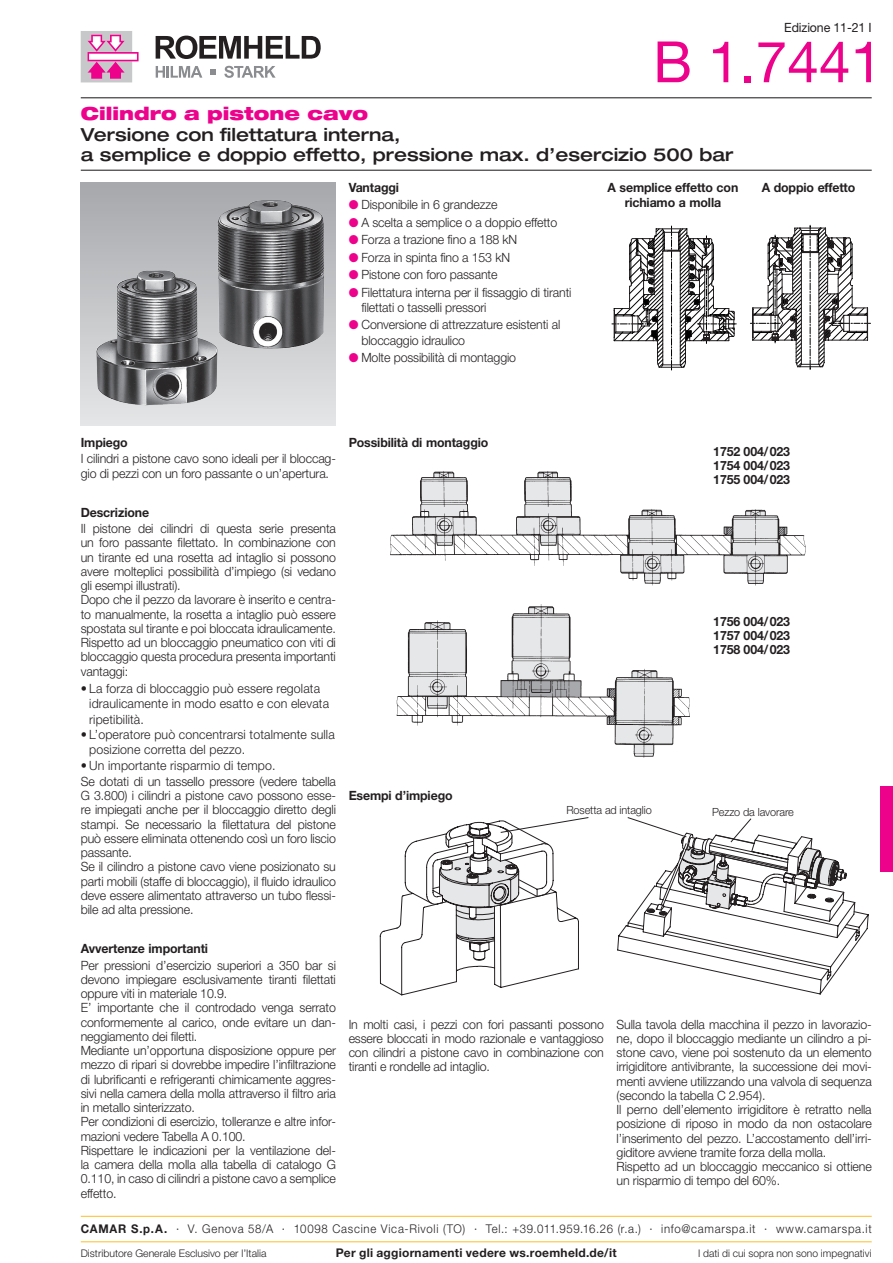
<style>
.page{position:relative;width:893px;height:1263px;background:#fff}
.page>*{position:absolute;margin:0;border:0;box-sizing:border-box;transform-origin:0 0}
.t1{font:57px "Helvetica Neue LT Pro";color:#ed028c}
.t2{font:500 expanded 18px/20.2px "Helvetica Neue LT Pro";color:#231f20}
.t3{font:900 expanded 18px "Helvetica Neue LT Pro";color:#ed028c}
.t4{font:300 12.75px/14.2px "Helvetica Neue LT Pro";letter-spacing:-.01em;color:#231f20}
.t5{font:700 12.75px/14.2px "Helvetica Neue LT Pro";letter-spacing:-.01em;color:#231f20;text-align:justify}
.t6{font:300 12.75px/15.3px "Helvetica Neue LT Pro";letter-spacing:.01em;color:#231f20}
.t7{font:12.75px "Helvetica Neue LT Pro";letter-spacing:-.01em;color:#231f20}
.t8{font:300 12px "Helvetica Neue LT Pro";letter-spacing:.065em;color:#231f20;scale:.95 1}
.t9{font:700 12px "Helvetica Neue LT Pro";letter-spacing:.025em;color:#231f20}
.t10{font:300 11.25px "Helvetica Neue LT Pro";letter-spacing:-.01em;color:#231f20}
.t11{font:300 10.5px "Helvetica Neue LT Pro";color:#231f20}
.s1{color:#ed028c}
.s2{font-weight:700}
</style>
<div class="page">
<svg style="left:156px;top:36px;width:165px;height:23px"></svg>
<svg style="left:156px;top:66px;width:46px;height:12px"></svg>
<svg style="left:224px;top:66px;width:52px;height:12px"></svg>
<svg style="left:210px;top:69px;width:6px;height:6px"></svg>
<svg style="left:81px;top:31px;width:58px;height:51px"></svg>
<hr style="left:81px;top:170px;width:791px;height:1px;background:#231f20">
<hr style="left:81px;top:97px;width:791px;height:1px;background:#231f20">
<div style="left:81px;top:183px;width:255px;height:242px;background:linear-gradient(to bottom,#a7a8ac,#e4e5e7)"></div>
<img style="left:86px;top:248px;width:141px;height:177px">
<img style="left:207px;top:191px;width:126px;height:171px">
<div style="left:880px;top:787px;width:13px;height:85px;background:#ed028c"></div>
<svg style="left:612px;top:226px;width:124px;height:144px"></svg>
<svg style="left:750px;top:225px;width:121px;height:145px"></svg>
<img style="left:390px;top:471px;width:416px;height:115px">
<img style="left:396px;top:604px;width:294px;height:153px">
<svg style="left:379px;top:817px;width:210px;height:179px"></svg>
<svg style="left:617px;top:817px;width:252px;height:178px"></svg>
<hr style="left:81px;top:1241px;width:791px;height:1px;background:#fdbd26">
<hr style="left:81px;top:1216px;width:791px;height:1px;background:#fdbd26">
<p class="t7" style="left:784px;top:19px;width:89px">Edizione 11-21 I</p>
<h1 class="t1" style="left:653px;top:27px;width:231px">B 1.7441</h1>
<h2 class="t3" style="left:81px;top:102px;width:289px">Cilindro a pistone cavo</h2>
<h2 class="t2" style="left:81px;top:123px;width:654px">Versione con filettatura interna,<br>a semplice e doppio effetto, pressione max. d’esercizio 500 bar</h2>
<p class="t5" style="left:349px;top:180px;width:52px">Vantaggi</p>
<p class="t4" style="left:349px;top:197px;width:150px"><span class="s1">●</span> Disponibile in 6 grandezze</p>
<p class="t4" style="left:349px;top:215px;width:210px"><span class="s1">●</span> A scelta a semplice o a doppio effetto</p>
<p class="t4" style="left:349px;top:232px;width:170px"><span class="s1">●</span> Forza a trazione fino a 188 kN</p>
<p class="t4" style="left:349px;top:250px;width:163px"><span class="s1">●</span> Forza in spinta fino a 153 kN</p>
<p class="t4" style="left:349px;top:267px;width:150px"><span class="s1">●</span> Pistone con foro passante</p>
<p class="t4" style="left:361px;top:284px;width:212px;line-height:15.3px;text-indent:-13px"><span class="s1">●</span> Filettatura interna per il fissaggio di tiranti filettati o tasselli pressori</p>
<p class="t4" style="left:361px;top:317px;width:200px;line-height:15.3px;text-indent:-13px"><span class="s1">●</span> Conversione di attrezzature esistenti al bloccaggio idraulico</p>
<p class="t4" style="left:349px;top:350px;width:169px"><span class="s1">●</span> Molte possibilità di montaggio</p>
<p class="t5" style="left:607px;top:179px;width:132px;line-height:15.3px;text-align:center">A semplice effetto con richiamo a molla</p>
<p class="t5" style="left:762px;top:180px;width:95px">A doppio effetto</p>
<p class="t5" style="left:81px;top:435px;width:49px">Impiego</p>
<p class="t4" style="left:81px;top:452px;width:257px">I cilindri a pistone cavo sono ideali per il bloccag&shy;gio di pezzi con un foro passante o un’apertura.</p>
<p class="t5" style="left:81px;top:505px;width:70px">Descrizione</p>
<p class="t4" style="left:81px;top:521px;width:257px">Il pistone dei cilindri di questa serie presenta un foro passante filettato. In combinazione con un tirante ed una rosetta ad intaglio si possono avere molteplici possibilità d’impiego (si vedano gli esempi illustrati).<br>Dopo che il pezzo da lavorare è inserito e centra&shy;to manualmente, la rosetta a intaglio può essere spostata sul tirante e poi bloccata idraulicamente.<br>Rispetto ad un bloccaggio pneumatico con viti di bloccaggio questa procedura presenta importanti vantaggi:</p>
<p class="t6" style="left:89px;top:681px;width:241px;text-indent:-9px">• La forza di bloccaggio può essere regolata idraulicamente in modo esatto e con elevata ripetibilità.</p>
<p class="t6" style="left:89px;top:726px;width:247px;text-indent:-9px">• L’operatore può concentrarsi totalmente sulla posizione corretta del pezzo.</p>
<p class="t4" style="left:81px;top:756px;width:257px;line-height:16.4px">• Un importante risparmio di tempo.<br>Se dotati di un tassello pressore (vedere tabella</p>
<p class="t4" style="left:81px;top:788px;width:257px">G 3.800) i cilindri a pistone cavo possono esse&shy;re impiegati anche per il bloccaggio diretto degli stampi. Se necessario la filettatura del pistone può essere eliminata ottenendo così un foro liscio passante.<br>Se il cilindro a pistone cavo viene posizionato su parti mobili (staffe di bloccaggio), il fluido idraulico deve essere alimentato attraverso un tubo flessi&shy;bile ad alta pressione.</p>
<p class="t5" style="left:81px;top:941px;width:129px">Avvertenze importanti</p>
<p class="t4" style="left:81px;top:957px;width:257px">Per pressioni d’esercizio superiori a 350 bar si devono impiegare esclusivamente tiranti filettati oppure viti in materiale 10.9.<br>E’ importante che il controdado venga serrato conformemente al carico, onde evitare un dan&shy;neggiamento dei filetti.<br>Mediante un’opportuna disposizione oppure per mezzo di ripari si dovrebbe impedire l’infiltrazione di lubrificanti e refrigeranti chimicamente aggres&shy;sivi nella camera della molla attraverso il filtro aria in metallo sinterizzato.<br>Per condizioni di esercizio, tolleranze e altre infor&shy;mazioni vedere Tabella A 0.100.<br>Rispettare le indicazioni per la ventilazione del&shy;la camera della molla alla tabella di catalogo G 0.110, in caso di cilindri a pistone cavo a semplice effetto.</p>
<p class="t5" style="left:349px;top:435px;width:141px">Possibilità di montaggio</p>
<p class="t5" style="left:349px;top:788px;width:105px">Esempi d’impiego</p>
<p class="t5" style="left:713px;top:444px;width:78px">1752 004/023<br>1754 004/023<br>1755 004/023</p>
<p class="t5" style="left:713px;top:614px;width:78px">1756 004/023<br>1757 004/023<br>1758 004/023</p>
<p class="t10" style="left:566px;top:803px;width:87px">Rosetta ad intaglio</p>
<p class="t10" style="left:712px;top:805px;width:83px">Pezzo da lavorare</p>
<p class="t4" style="left:349px;top:1017px;width:257px;text-align:justify">In molti casi, i pezzi con fori passanti possono essere bloccati in modo razionale e vantaggioso con cilindri a pistone cavo in combinazione con tiranti e rondelle ad intaglio.</p>
<p class="t4" style="left:617px;top:1017px;width:257px">Sulla tavola della macchina il pezzo in lavorazio&shy;ne, dopo il bloccaggio mediante un cilindro a pi&shy;stone cavo, viene poi sostenuto da un elemento irrigiditore antivibrante, la successione dei movi&shy;menti avviene utilizzando una valvola di sequenza (secondo la tabella C 2.954).<br>Il perno dell’elemento irrigiditore è retratto nella posizione di riposo in modo da non ostacolare l’inserimento del pezzo. L’accostamento dell’irri&shy;giditore avviene tramite forza della molla.<br>Rispetto ad un bloccaggio meccanico si ottiene un risparmio di tempo del 60%.</p>
<p class="t8" style="left:81px;top:1222px;width:834px"><span class="s2">CAMAR S.p.A.</span> · V. Genova 58/A · 10098 Cascine Vica-Rivoli (TO) · Tel.: +39.011.959.16.26 (r.a.) · info@camarspa.it · www.camarspa.it</p>
<p class="t11" style="left:81px;top:1246px;width:187px">Distributore Generale Esclusivo per l’Italia</p>
<p class="t9" style="left:336px;top:1245px;width:282px">Per gli aggiornamenti vedere ws.roemheld.de/it</p>
<p class="t11" style="left:698px;top:1246px;width:175px">I dati di cui sopra non sono impegnativi</p>
</div>
